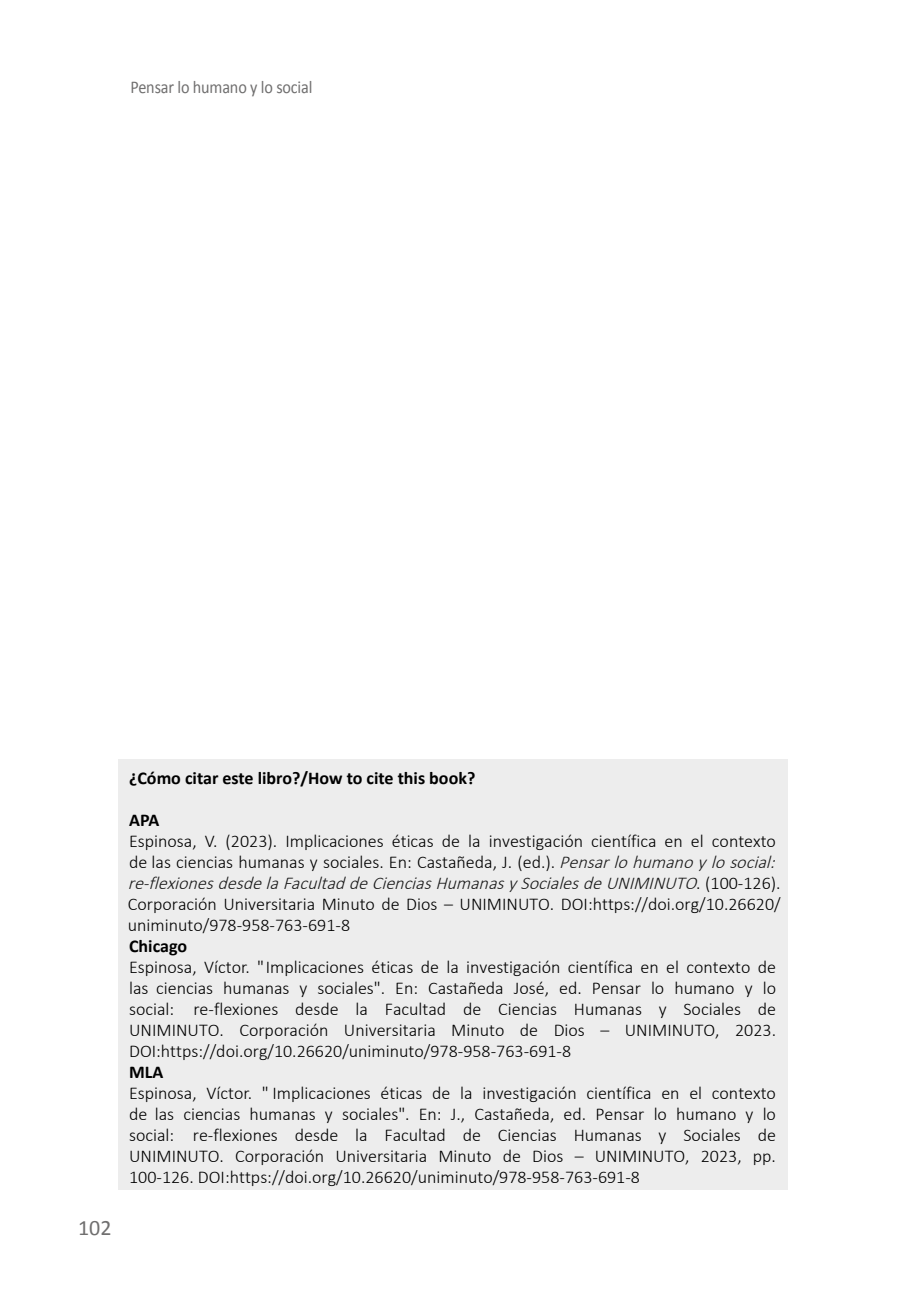
<style>
.page{position:relative;width:908px;height:1304px;background:#fff}
.page>*{position:absolute;margin:0;border:0;box-sizing:border-box;transform-origin:0 0}
.t1{font:22px "Calibri";color:#706f6f}
.t2{font:300 18px/21px "Calibri";color:#000;text-align:justify}
.t3{font:700 18px "Calibri";color:#000}
.t4{font:18px "Calibri";letter-spacing:-.01em;color:#706f6f;scale:.9 1}
.s1{font-style:italic;color:#191919}
</style>
<div class="page">
<div style="left:118px;top:759px;width:669px;height:41px;background:#ededed"></div>
<div style="left:118px;top:780px;width:669px;height:41px;background:#ededed"></div>
<div style="left:118px;top:801px;width:669px;height:41px;background:#ededed"></div>
<div style="left:118px;top:822px;width:669px;height:104px;background:#ededed"></div>
<div style="left:118px;top:906px;width:669px;height:41px;background:#ededed"></div>
<div style="left:118px;top:927px;width:669px;height:41px;background:#ededed"></div>
<div style="left:118px;top:948px;width:669px;height:104px;background:#ededed"></div>
<div style="left:118px;top:1032px;width:669px;height:41px;background:#ededed"></div>
<div style="left:118px;top:1053px;width:669px;height:41px;background:#ededed"></div>
<div style="left:118px;top:1074px;width:669px;height:116px;background:#ededed"></div>
<p class="t4" style="left:130px;top:74px;width:203px">Pensar lo humano y lo social</p>
<p class="t1" style="left:78px;top:1212px;width:35px">102</p>
<p class="t3" style="left:129px;top:766px;width:347px">¿Cómo citar este libro?/How to cite this book?</p>
<p class="t3" style="left:129px;top:807px;width:32px">APA</p>
<p class="t2" style="left:128px;top:831px;width:654px;text-align:left">Espinosa, V. (2023). Implicaciones éticas de la investigación científica en el contexto de las ciencias humanas y sociales. En: Castañeda, J. (ed.). <span class="s1">Pensarlohumanoylosocial: re-flexionesdesdelaFacultaddeCienciasHumanasySocialesdeUNIMINUTO</span>. ( 1 0 0 - 1 2 6 ) .<br>Corporación Universitaria Minuto de Dios – UNIMINUTO. DOI:https://doi.org/10.26620/ uniminuto/978-958-763-691-8</p>
<p class="t3" style="left:129px;top:934px;width:59px">Chicago</p>
<p class="t2" style="left:129px;top:957px;width:648px">Espinosa, Víctor. "Implicaciones éticas de la investigación científica en el contexto de las ciencias humanas y sociales". En: Castañeda José, ed. Pensar lo humano y lo social: re-flexiones desde la Facultad de Ciencias Humanas y Sociales de UNIMINUTO. Corporación Universitaria Minuto de Dios – UNIMINUTO, 2023.<br>DOI:https://doi.org/10.26620/uniminuto/978-958-763-691-8</p>
<p class="t3" style="left:129px;top:1060px;width:36px">MLA</p>
<p class="t2" style="left:129px;top:1083px;width:648px">Espinosa, Víctor. " Implicaciones éticas de la investigación científica en el contexto de las ciencias humanas y sociales". En: J., Castañeda, ed. Pensar lo humano y lo social: re-flexiones desde la Facultad de Ciencias Humanas y Sociales de UNIMINUTO. Corporación Universitaria Minuto de Dios – UNIMINUTO, 2023, pp.<br>100-126. DOI:https://doi.org/10.26620/uniminuto/978-958-763-691-8</p>
</div>
